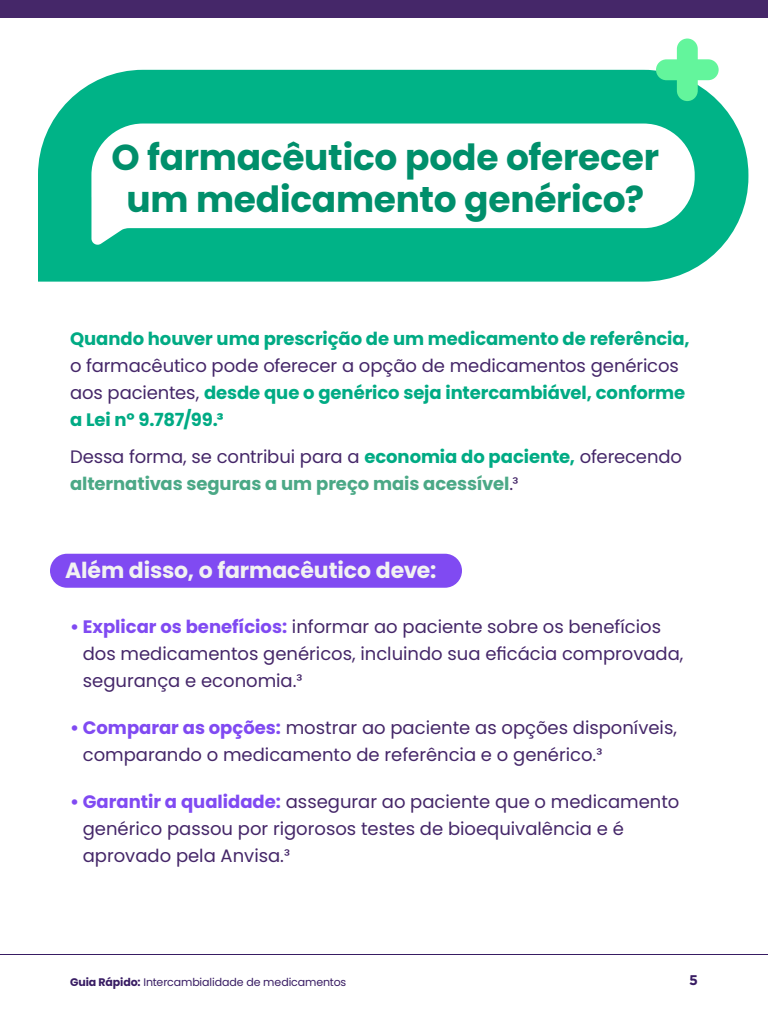
<style>
.page{position:relative;width:768px;height:1024px;background:#fff}
.page>*{position:absolute;margin:0;border:0;box-sizing:border-box;transform-origin:0 0}
.t1{font:700 36px/42px "Poppins";letter-spacing:-.01em;color:#008f6b;text-align:center}
.t2{font:700 22px "Poppins";letter-spacing:-.005em;color:#f2f2f2}
.t3{font:18px/27px "Poppins";color:#452769}
.t4{font:700 18px/27px "Poppins";letter-spacing:-.005em;color:#4ba886}
.t5{font:700 18px "Poppins";letter-spacing:-.005em;color:#00ab84}
.t6{font:700 14px "Gotham";color:#381c63}
.t7{font:11px "Poppins";letter-spacing:-.01em;color:#381c63}
.s1{font-weight:700;color:#00ab84}
.s2{font-weight:400;color:#452769}
.s3{color:#00ab84}
.s4{font-weight:700;color:#804af2}
.s5{font-weight:700}
</style>
<div class="page">
<hr style="left:0;top:954px;width:768px;height:1px;background:#381c63">
<svg style="left:38px;top:70px;width:710px;height:212px;fill:#00b387"></svg>
<div style="left:50px;top:554px;width:412px;height:34px;background:#804af2;border-radius:17px"></div>
<svg style="left:656px;top:39px;width:63px;height:62px"></svg>
<div style="left:0;top:0;width:768px;height:18px;background:#452769"></div>
<h1 class="t1" style="left:111px;top:136px;width:549px">O farmacêutico pode oferecer um medicamento genérico?</h1>
<p class="t5" style="left:70px;top:328px;width:621px">Quando houver uma prescrição de um medicamento de referência,</p>
<p class="t3" style="left:70px;top:352px;width:617px">o farmacêutico pode oferecer a opção de medicamentos genéricos aos pacientes, <span class="s1">desde que o genérico seja intercambiável, conforme a Lei nº 9.787/99.³</span></p>
<p class="t4" style="left:70px;top:443px;width:614px"><span class="s2">Dessa forma, se contribui para a</span> <span class="s3">economia do paciente,</span> <span class="s2">oferecendo </span>alternativas seguras a um preço mais acessível<span class="s2">.³</span></p>
<p class="t2" style="left:65px;top:557px;width:373px">Além disso, o farmacêutico deve:</p>
<p class="t3" style="left:83px;top:613px;width:602px;text-indent:-13px"><span class="s4">• Explicar os benefícios:</span> informar ao paciente sobre os benefícios dos medicamentos genéricos, incluindo sua eficácia comprovada, segurança e economia.³</p>
<p class="t3" style="left:83px;top:714px;width:596px;text-indent:-13px"><span class="s4">• Comparar as opções:</span> mostrar ao paciente as opções disponíveis, comparando o medicamento de referência e o genérico.³</p>
<p class="t3" style="left:83px;top:788px;width:598px;text-indent:-13px"><span class="s4">• Garantir a qualidade:</span> assegurar ao paciente que o medicamento genérico passou por rigorosos testes de bioequivalência e é aprovado pela Anvisa.³</p>
<p class="t7" style="left:70px;top:976px;width:278px"><span class="s5">Guia Rápido:</span> Intercambialidade de medicamentos</p>
<p class="t6" style="left:689px;top:972px;width:10px">5</p>
</div>
